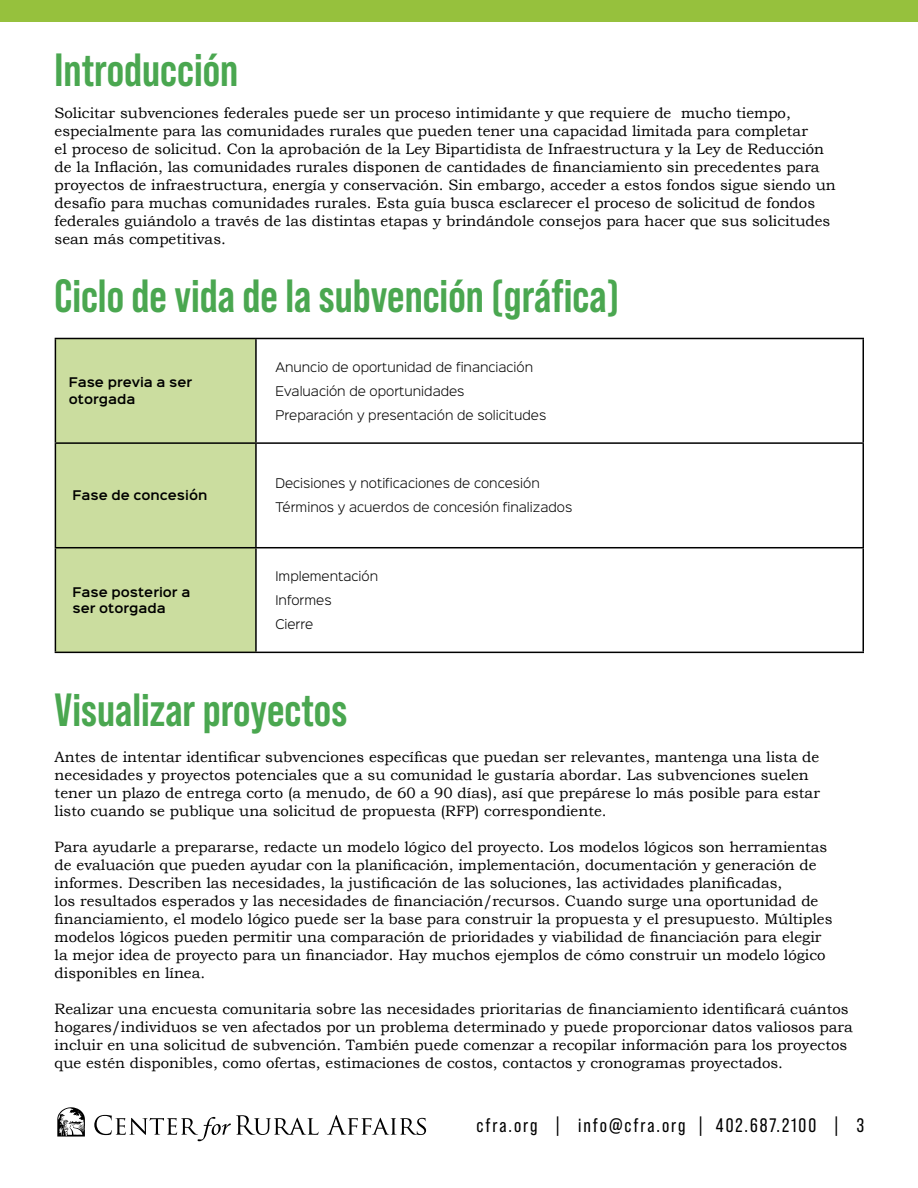
<style>
.page{position:relative;width:918px;height:1188px;background:#fff}
.page>*{position:absolute;margin:0;border:0;box-sizing:border-box;transform-origin:0 0}
.t1{font:700 46.5px "Bebas Neue Pro";color:#4aa750}
.t2{font:19.5px "Bebas Neue Pro";letter-spacing:.1em;color:#000}
.t3{font:15px/18px "Bookman Old Style";color:#000}
.t4{font:300 12px/24px "Sinkin Sans 300";color:#000}
.t5{font:600 12px/16.5px "Sinkin Sans 600";color:#000}
</style>
<div class="page">
<svg style="left:57px;top:1107px;width:28px;height:30px"></svg>
<svg style="left:94px;top:1115px;width:225px;height:26px"></svg>
<svg style="left:327px;top:1115px;width:99px;height:20px"></svg>
<div style="left:0;top:0;width:918px;height:22px;background:#96c13d"></div>
<div style="left:56px;top:339px;width:199px;height:313px;background:#cbdd9f"></div>
<hr style="left:55px;top:338px;width:201px;height:1px;background:#000">
<hr style="left:55px;top:339px;width:1px;height:103px;background:#000">
<hr style="left:256px;top:338px;width:608px;height:1px;background:#000">
<hr style="left:255px;top:339px;width:2px;height:103px;background:#000">
<hr style="left:862px;top:339px;width:2px;height:103px;background:#000">
<hr style="left:55px;top:442px;width:201px;height:2px;background:#000">
<hr style="left:55px;top:444px;width:1px;height:103px;background:#000">
<hr style="left:256px;top:442px;width:608px;height:2px;background:#000">
<hr style="left:255px;top:444px;width:2px;height:103px;background:#000">
<hr style="left:862px;top:444px;width:2px;height:103px;background:#000">
<hr style="left:55px;top:547px;width:201px;height:1px;background:#000">
<hr style="left:55px;top:548px;width:1px;height:104px;background:#000">
<hr style="left:256px;top:547px;width:608px;height:1px;background:#000">
<hr style="left:255px;top:548px;width:2px;height:104px;background:#000">
<hr style="left:862px;top:548px;width:2px;height:104px;background:#000">
<hr style="left:55px;top:652px;width:201px;height:1px;background:#000">
<hr style="left:256px;top:652px;width:608px;height:1px;background:#000">
<h1 class="t1" style="left:55px;top:43px;width:185px">Introducción</h1>
<p class="t3" style="left:55px;top:104px;width:783px">Solicitar subvenciones federales puede ser un proceso intimidante y que requiere de mucho tiempo, especialmente para las comunidades rurales que pueden tener una capacidad limitada para completar<br>el proceso de solicitud. Con la aprobación de la Ley Bipartidista de Infraestructura y la Ley de Reducción de la Inflación, las comunidades rurales disponen de cantidades de financiamiento sin precedentes para proyectos de infraestructura, energía y conservación. Sin embargo, acceder a estos fondos sigue siendo un desafío para muchas comunidades rurales. Esta guía busca esclarecer el proceso de solicitud de fondos federales guiándolo a través de las distintas etapas y brindándole consejos para hacer que sus solicitudes sean más competitivas.</p>
<h1 class="t1" style="left:55px;top:270px;width:566px">Ciclo de vida de la subvención (gráfica)</h1>
<p class="t5" style="left:69px;top:373px;width:125px">Fase previa a ser otorgada</p>
<p class="t4" style="left:275px;top:354px;width:272px">Anuncio de oportunidad de financiación<br>Evaluación de oportunidades<br>Preparación y presentación de solicitudes</p>
<p class="t5" style="left:73px;top:486px;width:136px">Fase de concesión</p>
<p class="t4" style="left:275px;top:471px;width:298px">Decisiones y notificaciones de concesión<br>Términos y acuerdos de concesión finalizados</p>
<p class="t5" style="left:73px;top:583px;width:119px">Fase posterior a ser otorgada</p>
<p class="t4" style="left:275px;top:563px;width:104px">Implementación<br>Informes<br>Cierre</p>
<h1 class="t1" style="left:55px;top:683px;width:294px">Visualizar proyectos</h1>
<p class="t3" style="left:55px;top:748px;width:767px">Antes de intentar identificar subvenciones específicas que puedan ser relevantes, mantenga una lista de necesidades y proyectos potenciales que a su comunidad le gustaría abordar. Las subvenciones suelen tener un plazo de entrega corto (a menudo, de 60 a 90 días), así que prepárese lo más posible para estar listo cuando se publique una solicitud de propuesta (RFP) correspondiente.</p>
<p class="t3" style="left:55px;top:838px;width:779px">Para ayudarle a prepararse, redacte un modelo lógico del proyecto. Los modelos lógicos son herramientas de evaluación que pueden ayudar con la planificación, implementación, documentación y generación de informes. Describen las necesidades, la justificación de las soluciones, las actividades planificadas,<br>los resultados esperados y las necesidades de financiación/recursos. Cuando surge una oportunidad de financiamiento, el modelo lógico puede ser la base para construir la propuesta y el presupuesto. Múltiples modelos lógicos pueden permitir una comparación de prioridades y viabilidad de financiación para elegir la mejor idea de proyecto para un financiador. Hay muchos ejemplos de cómo construir un modelo lógico disponibles en línea.</p>
<p class="t3" style="left:55px;top:1000px;width:800px">Realizar una encuesta comunitaria sobre las necesidades prioritarias de financiamiento identificará cuántos hogares/individuos se ven afectados por un problema determinado y puede proporcionar datos valiosos para incluir en una solicitud de subvención. También puede comenzar a recopilar información para los proyectos que estén disponibles, como ofertas, estimaciones de costos, contactos y cronogramas proyectados.</p>
<h2 class="t2" style="left:477px;top:1114px;width:389px">cfra.org | info@cfra.org | 402.687.2100 | 3</h2>
</div>
